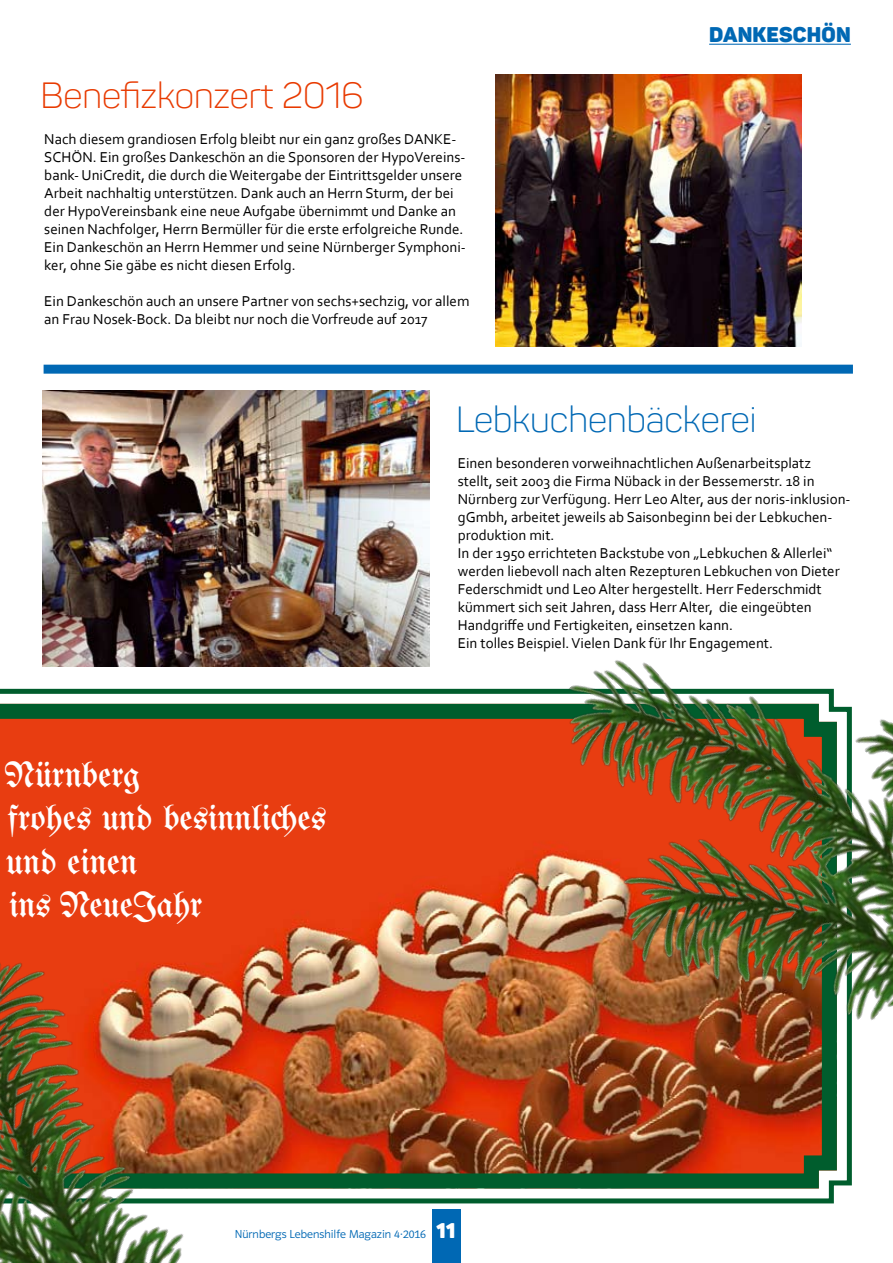
<style>
.page{position:relative;width:893px;height:1263px;background:#fff}
.page>*{position:absolute;margin:0;border:0;box-sizing:border-box;transform-origin:0 0}
.t1{font:36px/43.2px "Unifraktur Maguntia";color:#fff}
.t2{font:300 36px "Panton";color:#e83a00}
.t3{font:300 36px "Panton";color:#0068b4}
.t4{font:900 21px "Panton";letter-spacing:.01em;color:#0068b4}
.t5{font:15px/18px "Corbel";color:#000}
.t6{font:12px "Polo 22 Leicht";color:#0068b4}
.s1{font-family:"Panton";font-weight:900;font-size:21px;color:#fff}
</style>
<div class="page">
<div style="left:432px;top:1209px;width:29px;height:54px;background:#0068b4"></div>
<svg style="left:0;top:703px;width:457px;height:486px;background:#d0451a"></svg>
<hr style="left:709px;top:44px;width:142px;height:1px;background:#0068b4">
<div style="left:44px;top:365px;width:809px;height:9px;background:#0068b4"></div>
<img style="left:457px;top:660px;width:436px;height:544px">
<img style="left:0;top:933px;width:383px;height:330px">
<img style="left:495px;top:74px;width:306px;height:273px">
<img style="left:43px;top:390px;width:387px;height:277px">
<h1 class="t2" style="left:40px;top:73px;width:325px">Benefizkonzert 2016</h1>
<p class="t5" style="left:44px;top:130px;width:423px">Nach diesem grandiosen Erfolg bleibt nur ein ganz großes DANKE-SCHÖN. Ein großes Dankeschön an die Sponsoren der HypoVereins&shy;bank- UniCredit, die durch die Weitergabe der Eintrittsgelder unsere Arbeit nachhaltig unterstützen. Dank auch an Herrn Sturm, der bei der HypoVereinsbank eine neue Aufgabe übernimmt und Danke an seinen Nachfolger, Herrn Bermüller für die erste erfolgreiche Runde.<br>Ein Dankeschön an Herrn Hemmer und seine Nürnberger Symphoni&shy;ker, ohne Sie gäbe es nicht diesen Erfolg.</p>
<p class="t5" style="left:44px;top:292px;width:427px">Ein Dankeschön auch an unsere Partner von sechs+sechzig, vor allem an Frau Nosek-Bock. Da bleibt nur noch die Vorfreude auf 2017</p>
<h2 class="t4" style="left:709px;top:21px;width:29px">DANKES</h2>
<h2 class="t4" style="left:793px;top:21px;width:57px">CHÖN</h2>
<h1 class="t3" style="left:456px;top:397px;width:302px">Lebkuchenbäckerei</h1>
<h1 class="t1" style="left:6px;top:753px;width:321px">Nürnberg<br>frohes und besinnliches und einen<br>ins NeueJahr</h1>
<p class="t5" style="left:458px;top:454px;width:394px">Einen besonderen vorweihnachtlichen Außenarbeitsplatz<br>stellt, seit 2003 die Firma Nüback in der Bessemerstr. 18 in Nürnberg zur Verfügung. Herr Leo Alter, aus der noris-inklusion&shy;gGmbh, arbeitet jeweils ab Saisonbeginn bei der Lebkuchen&shy;produktion mit.<br>In der 1950 errichteten Backstube von „Lebkuchen &amp; Allerlei“ werden liebevoll nach alten Rezepturen Lebkuchen von Dieter Federschmidt und Leo Alter hergestellt. Herr Federschmidt kümmert sich seit Jahren, dass Herr Alter, die eingeübten Handgriffe und Fertigkeiten, einsetzen kann.<br>Ein tolles Beispiel. Vielen Dank für Ihr Engagement.</p>
<p class="t6" style="left:235px;top:1228px;width:222px">Nürnbergs Lebenshilfe Magazin 4·2016 <span class="s1">11</span></p>
</div>
